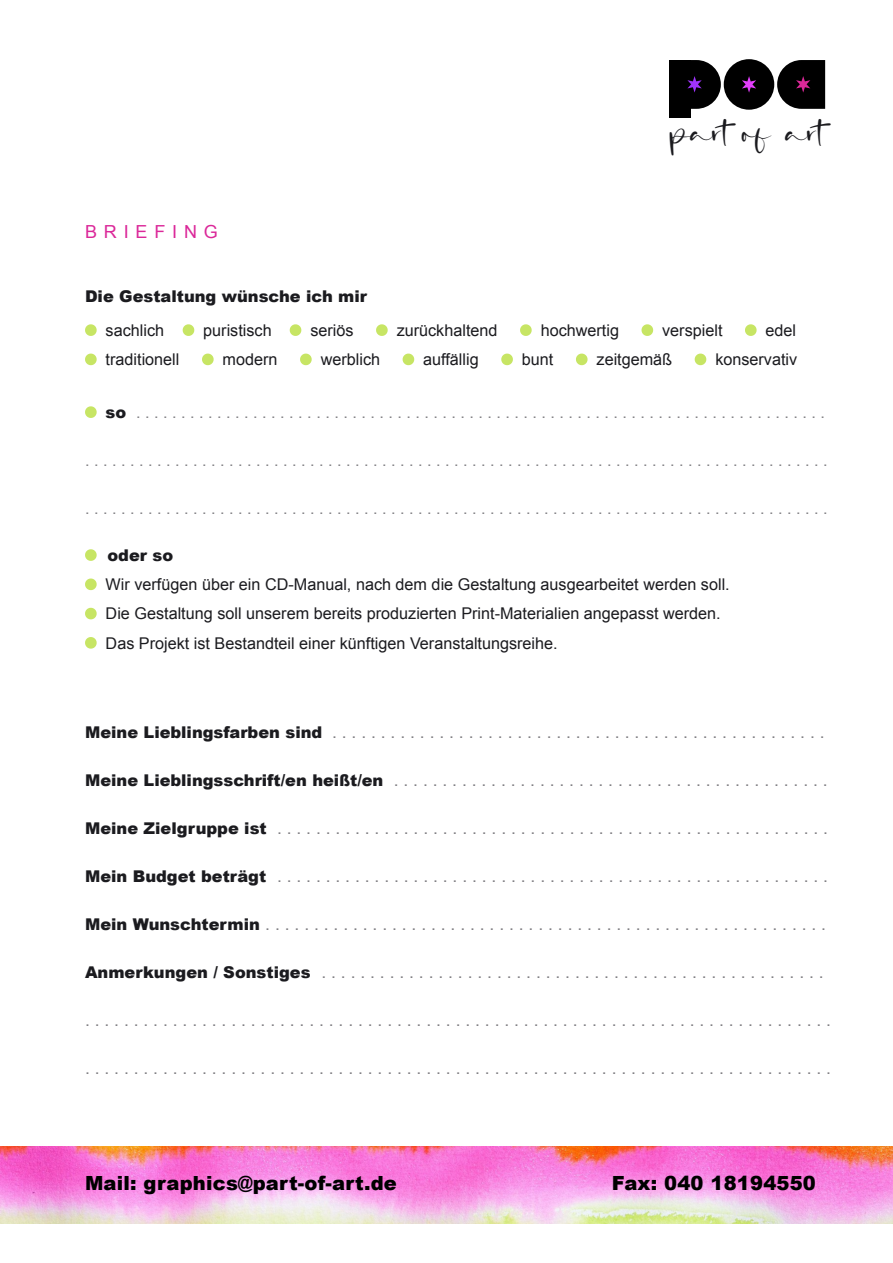
<style>
.page{position:relative;width:893px;height:1263px;background:#fff}
.page>*{position:absolute;margin:0;border:0;box-sizing:border-box;transform-origin:0 0}
.t1{font:46.8px "Thinker Justice";color:#1b1b1f}
.t2{font:900 19.5px "Arial";letter-spacing:.01em;color:#000}
.t3{font:18px "Arial";letter-spacing:.38em;color:#db2899}
.t4{font:17.55px "Arial";color:#818084}
.t5{font:16.2px/29.2px "Arial";color:#1b1b1f}
.t6{font:16.2px "Arial";color:#818084}
.t7{font:900 16.2px "Arial";color:#1b1b1f}
.s1{font-weight:900;color:#1b1b1f}
.s2{font-weight:900;font-size:16.2px;color:#1b1b1f}
</style>
<div class="page">
<img style="left:0;top:1147px;width:893px;height:76px">
<div style="left:669px;top:60px;width:22px;height:57px;background:#000"></div>
<svg style="left:687px;top:60px;width:34px;height:49px"></svg>
<div style="left:724px;top:59px;width:50px;height:51px;background:#000;border-radius:50%"></div>
<svg style="left:777px;top:60px;width:48px;height:49px;background:#251f23"></svg>
<svg style="left:742px;top:76px;width:14px;height:17px"></svg>
<svg style="left:183px;top:324px;width:11px;height:12px"></svg>
<svg style="left:290px;top:324px;width:11px;height:12px"></svg>
<svg style="left:85px;top:324px;width:12px;height:12px"></svg>
<svg style="left:376px;top:324px;width:12px;height:12px"></svg>
<svg style="left:520px;top:324px;width:12px;height:12px"></svg>
<svg style="left:641px;top:324px;width:12px;height:12px"></svg>
<svg style="left:745px;top:324px;width:12px;height:12px"></svg>
<svg style="left:85px;top:354px;width:12px;height:11px"></svg>
<svg style="left:202px;top:354px;width:12px;height:11px"></svg>
<svg style="left:300px;top:354px;width:12px;height:11px"></svg>
<svg style="left:403px;top:354px;width:11px;height:11px"></svg>
<svg style="left:501px;top:354px;width:12px;height:11px"></svg>
<svg style="left:695px;top:354px;width:11px;height:11px"></svg>
<svg style="left:576px;top:354px;width:12px;height:11px"></svg>
<svg style="left:85px;top:406px;width:12px;height:12px"></svg>
<svg style="left:85px;top:549px;width:12px;height:12px"></svg>
<svg style="left:85px;top:608px;width:12px;height:11px"></svg>
<svg style="left:85px;top:637px;width:12px;height:12px"></svg>
<svg style="left:85px;top:578px;width:12px;height:12px"></svg>
<p class="t3" style="left:85px;top:225px;width:134px">BRIEFING</p>
<h1 class="t1" style="left:670px;top:102px;width:154px">part of art</h1>
<p class="t7" style="left:85px;top:290px;width:284px">Die Gestaltung wünsche ich mir</p>
<p class="t5" style="left:106px;top:317px;width:60px">sachlich</p>
<p class="t5" style="left:203px;top:317px;width:70px">puristisch</p>
<p class="t5" style="left:310px;top:317px;width:45px">seriös</p>
<p class="t5" style="left:397px;top:317px;width:102px">zurückhaltend</p>
<p class="t5" style="left:541px;top:317px;width:80px">hochwertig</p>
<p class="t5" style="left:662px;top:317px;width:62px">verspielt</p>
<p class="t5" style="left:766px;top:317px;width:32px">edel</p>
<p class="t5" style="left:106px;top:346px;width:75px">traditionell</p>
<p class="t5" style="left:223px;top:346px;width:56px">modern</p>
<p class="t5" style="left:321px;top:346px;width:61px">werblich</p>
<p class="t5" style="left:423px;top:346px;width:57px">auffällig</p>
<p class="t5" style="left:522px;top:346px;width:33px">bunt</p>
<p class="t5" style="left:597px;top:346px;width:77px">zeitgemäß</p>
<p class="t5" style="left:715px;top:346px;width:83px">konservativ</p>
<p class="t6" style="left:106px;top:406px;width:721px"><span class="s1">so</span> .............................................................................</p>
<p class="t6" style="left:85px;top:454px;width:744px">...................................................................................</p>
<p class="t6" style="left:85px;top:502px;width:744px">...................................................................................</p>
<p class="t7" style="left:107px;top:549px;width:67px">oder so</p>
<p class="t5" style="left:106px;top:571px;width:626px">Wir verfügen über ein CD-Manual, nach dem die Gestaltung ausgearbeitet werden soll.<br>Die Gestaltung soll unserem bereits produzierten Print-Materialien angepasst werden.<br>Das Projekt ist Bestandteil einer künftigen Veranstaltungsreihe.</p>
<p class="t4" style="left:85px;top:726px;width:741px"><span class="s2">MeineLieblingsfarbensind</span> ...................................................</p>
<p class="t4" style="left:85px;top:774px;width:744px"><span class="s2">MeineLieblingsschrift/enheißt/en</span> .............................................</p>
<p class="t4" style="left:85px;top:822px;width:745px"><span class="s2">MeineZielgruppeist</span> .........................................................</p>
<p class="t4" style="left:85px;top:870px;width:745px"><span class="s2">MeinBudgetbeträgt</span> .........................................................</p>
<p class="t4" style="left:85px;top:918px;width:743px"><span class="s2">MeinWunschtermin</span>..........................................................</p>
<p class="t4" style="left:85px;top:966px;width:740px"><span class="s2">Anmerkungen/Sonstiges</span> ....................................................</p>
<p class="t4" style="left:85px;top:1014px;width:748px">.............................................................................</p>
<p class="t4" style="left:85px;top:1062px;width:748px">.............................................................................</p>
<p class="t2" style="left:85px;top:1176px;width:313px">Mail: graphics@part-of-art.de</p>
<p class="t2" style="left:612px;top:1176px;width:206px">Fax: 040 18194550</p>
</div>
